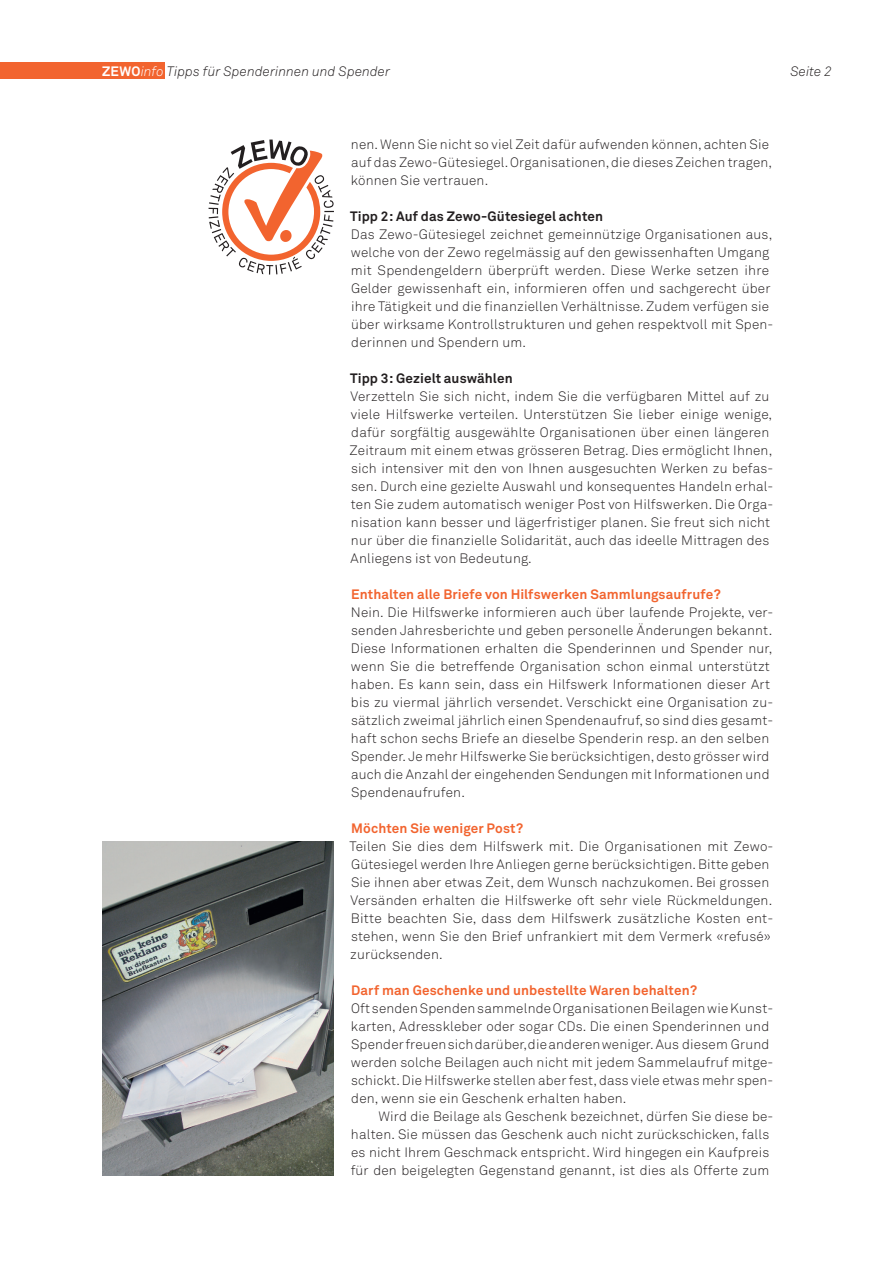
<style>
.page{position:relative;width:893px;height:1263px;background:#fff}
.page>*{position:absolute;margin:0;border:0;box-sizing:border-box;transform-origin:0 0}
.t1{font:300 13.5px/18px "Akkurat Std";letter-spacing:.015em;color:#231f20}
.t2{font:700 13.5px "Akkurat Std";letter-spacing:.01em;color:#f2642f}
.t3{font:700 13.5px "Akkurat Std";letter-spacing:.005em;color:#231f20}
.t4{font:italic 300 13.5px "Akkurat Std";letter-spacing:.005em;color:#231f20}
.s1{font-weight:700;font-style:normal;color:#fff}
.s2{color:#fff}
</style>
<div class="page">
<div style="left:0;top:63px;width:164px;height:16px;background:#f2642f"></div>
<svg style="left:209px;top:140px;width:125px;height:135px"></svg>
<img style="left:102px;top:842px;width:232px;height:334px">
<p class="t4" style="left:102px;top:64px;width:290px"><span class="s1">ZEWO</span><span class="s2">info</span> Tipps für Spenderinnen und Spender</p>
<p class="t4" style="left:791px;top:64px;width:43px">Seite 2</p>
<p class="t1" style="left:351px;top:135px;width:423px">nen. Wenn Sie nicht so viel Zeit dafür aufwenden können, achten Sie auf das Zewo-Gütesiegel. Organisationen, die dieses Zeichen tragen, können Sie vertrauen.</p>
<p class="t3" style="left:350px;top:207px;width:255px">Tipp 2: Auf das Zewo-Gütesiegel achten</p>
<p class="t1" style="left:351px;top:225px;width:424px">Das Zewo-Gütesiegel zeichnet gemeinnützige Organisationen aus, welche von der Zewo regelmässig auf den gewissenhaften Umgang mit Spendengeldern überprüft werden. Diese Werke setzen ihre Gelder gewissenhaft ein, informieren offen und sachgerecht über ihre Tätigkeit und die finanziellen Verhältnisse. Zudem verfügen sie über wirksame Kontrollstrukturen und gehen respektvoll mit Spen&shy;derinnen und Spendern um.</p>
<p class="t3" style="left:350px;top:369px;width:164px">Tipp 3: Gezielt auswählen</p>
<p class="t1" style="left:350px;top:387px;width:425px">Verzetteln Sie sich nicht, indem Sie die verfügbaren Mittel auf zu viele Hilfswerke verteilen. Unterstützen Sie lieber einige wenige, dafür sorgfältig ausgewählte Organisationen über einen längeren Zeitraum mit einem etwas grösseren Betrag. Dies ermöglicht Ihnen, sich intensiver mit den von Ihnen ausgesuchten Werken zu befas&shy;sen. Durch eine gezielte Auswahl und konsequentes Handeln erhal&shy;ten Sie zudem automatisch weniger Post von Hilfswerken. Die Orga&shy;nisation kann besser und lägerfristiger planen. Sie freut sich nicht nur über die finanzielle Solidarität, auch das ideelle Mittragen des Anliegens ist von Bedeutung.</p>
<p class="t2" style="left:351px;top:585px;width:371px">Enthalten alle Briefe von Hilfswerken Sammlungsaufrufe?</p>
<p class="t1" style="left:351px;top:603px;width:424px">Nein. Die Hilfswerke informieren auch über laufende Projekte, ver&shy;senden Jahresberichte und geben personelle Änderungen bekannt.<br>Diese Informationen erhalten die Spenderinnen und Spender nur, wenn Sie die betreffende Organisation schon einmal unterstützt haben. Es kann sein, dass ein Hilfswerk Informationen dieser Art bis zu viermal jährlich versendet. Verschickt eine Organisation zu&shy;sätzlich zweimal jährlich einen Spendenaufruf, so sind dies gesamt&shy;haft schon sechs Briefe an dieselbe Spenderin resp. an den selben Spender. Je mehr Hilfswerke Sie berücksichtigen, desto grösser wird auch die Anzahl der eingehenden Sendungen mit Informationen und Spendenaufrufen.</p>
<p class="t2" style="left:351px;top:819px;width:174px">Möchten Sie weniger Post?</p>
<p class="t1" style="left:349px;top:837px;width:426px">Teilen Sie dies dem Hilfswerk mit. Die Organisationen mit Zewo-Gütesiegel werden Ihre Anliegen gerne berücksichtigen. Bitte geben Sie ihnen aber etwas Zeit, dem Wunsch nachzukomen. Bei grossen Versänden erhalten die Hilfswerke oft sehr viele Rückmeldungen.<br>Bitte beachten Sie, dass dem Hilfswerk zusätzliche Kosten ent&shy;stehen, wenn Sie den Brief unfrankiert mit dem Vermerk «refusé» zurücksenden.</p>
<p class="t2" style="left:351px;top:981px;width:348px">Darf man Geschenke und unbestellte Waren behalten?</p>
<p class="t1" style="left:351px;top:999px;width:424px">Oft senden Spenden sammelnde Organisationen Beilagen wie Kunst&shy;karten, Adresskleber oder sogar CDs. Die einen Spenderinnen und Spender freuen sich darüber, die anderen weniger. Aus diesem Grund werden solche Beilagen auch nicht mit jedem Sammelaufruf mitge&shy;schickt. Die Hilfswerke stellen aber fest, dass viele etwas mehr spen&shy;den, wenn sie ein Geschenk erhalten haben.</p>
<p class="t1" style="left:351px;top:1107px;width:424px;text-indent:28px">Wird die Beilage als Geschenk bezeichnet, dürfen Sie diese be&shy;halten. Sie müssen das Geschenk auch nicht zurückschicken, falls es nicht Ihrem Geschmack entspricht. Wird hingegen ein Kaufpreis für den beigelegten Gegenstand genannt, ist dies als Offerte zum</p>
</div>
